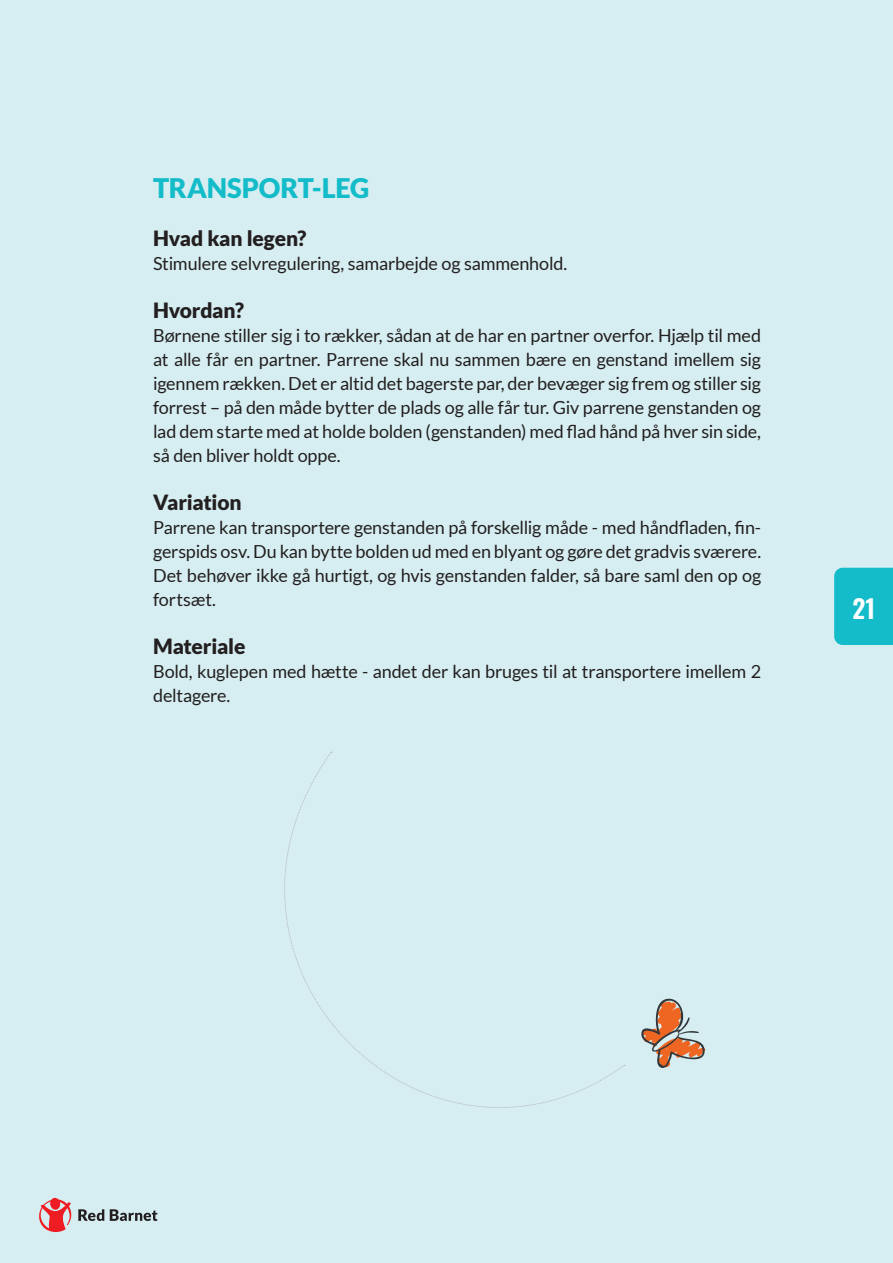
<style>
.page{position:relative;width:893px;height:1263px;background:#d6eef1}
.page>*{position:absolute;margin:0;border:0;box-sizing:border-box;transform-origin:0 0}
.t1{font:900 27px "Lato";letter-spacing:-.01em;color:#14bcc9}
.t2{font:600 25.5px "Oswald";color:#fff}
.t3{font:900 21px "Lato";letter-spacing:-.01em;color:#231f20}
.t4{font:18px/24px "Lato";letter-spacing:-.01em;color:#231f20;text-align:justify}
</style>
<div class="page">
<svg style="left:110px;top:1209px;width:48px;height:12px"></svg>
<svg style="left:39px;top:1198px;width:65px;height:34px"></svg>
<svg style="left:641px;top:998px;width:65px;height:70px"></svg>
<div style="left:834px;top:568px;width:59px;height:77px;background:#14bcc9"></div>
<h1 class="t1" style="left:153px;top:172px;width:218px">TRANSPORT-LEG</h1>
<p class="t3" style="left:153px;top:226px;width:155px">Hvad kan legen?</p>
<p class="t4" style="left:153px;top:251px;width:416px">Stimulere selvregulering, samarbejde og sammenhold.</p>
<p class="t3" style="left:153px;top:298px;width:92px">Hvordan?</p>
<p class="t4" style="left:153px;top:323px;width:610px">Børnene stiller sig i to rækker, sådan at de har en partner overfor. Hjælp til med at alle får en partner. Parrene skal nu sammen bære en genstand imellem sig igennem rækken. Det er altid det bagerste par, der bevæger sig frem og stiller sig forrest – på den måde bytter de plads og alle får tur. Giv parrene genstanden og lad dem starte med at holde bolden (genstanden) med flad hånd på hver sin side, så den bliver holdt oppe.</p>
<p class="t3" style="left:153px;top:490px;width:90px">Variation</p>
<p class="t4" style="left:153px;top:515px;width:610px">Parrene kan transportere genstanden på forskellig måde - med håndfladen, fin&shy;gerspids osv. Du kan bytte bolden ud med en blyant og gøre det gradvis sværere.<br>Det behøver ikke gå hurtigt, og hvis genstanden falder, så bare saml den op og fortsæt.</p>
<p class="t3" style="left:153px;top:634px;width:94px">Materiale</p>
<p class="t4" style="left:153px;top:659px;width:609px">Bold, kuglepen med hætte - andet der kan bruges til at transportere imellem 2 deltagere.</p>
<h2 class="t2" style="left:853px;top:586px;width:24px">21</h2>
</div>
